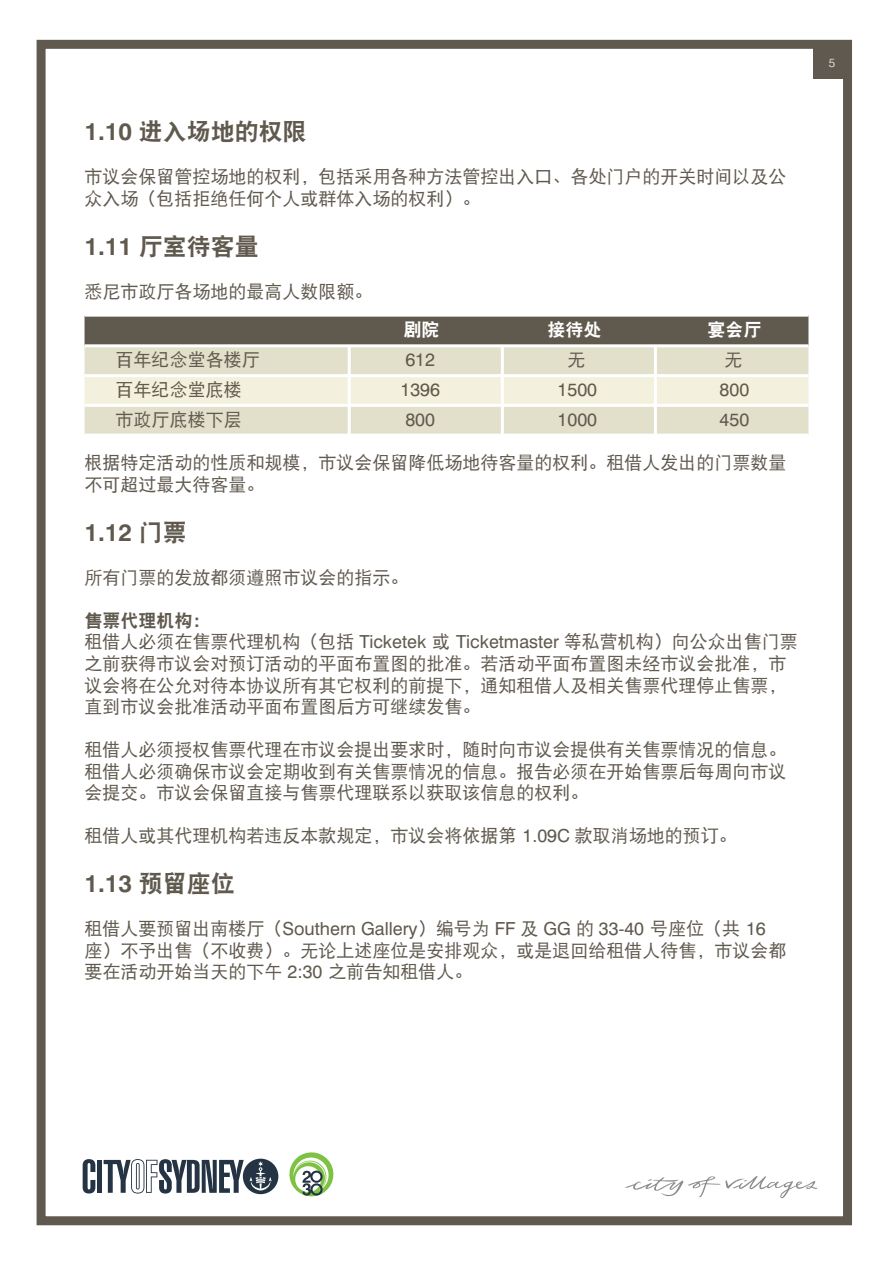
<style>
.page{position:relative;width:893px;height:1263px;background:#fff}
.page>*{position:absolute;margin:0;border:0;box-sizing:border-box;transform-origin:0 0}
.t1{font:24px "DFP Hei W9";color:#60594e}
.t2{font:700 24px "Swiss 721 BT";color:#60594e}
.t3{font:18px/21.6px "DFP Hei W5";color:#60594e}
.t4{font:18px "Swiss 721 BT";color:#60594e}
.t5{font:18px "DFP Hei W9";color:#fff}
.t6{font:18px "DFP Hei W9";color:#60594e}
.t7{font:300 12px "Swiss 721 BT";color:#fff}
.s1{font-family:"Swiss 721 BT";font-weight:700}
.s2{font-family:"DFP Hei W9";font-weight:400}
.s3{font-family:"Swiss 721 BT"}
.s4{font-family:"DFP Hei W5"}
</style>
<div class="page">
<svg style="left:625px;top:1176px;width:192px;height:23px"></svg>
<div style="left:37px;top:40px;width:815px;height:1185px;border:9px solid #60594f"></div>
<div style="left:813px;top:40px;width:39px;height:39px;background:#60594f"></div>
<svg style="left:289px;top:1152px;width:44px;height:44px"></svg>
<svg style="left:83px;top:1159px;width:12px;height:34px"></svg>
<div style="left:97px;top:1160px;width:5px;height:33px;background:#243444"></div>
<svg style="left:104px;top:1159px;width:174px;height:35px"></svg>
<div style="left:85px;top:317px;width:723px;height:27px;background:#60594e"></div>
<div style="left:85px;top:347px;width:723px;height:87px;background:#e2e0cb"></div>
<div style="left:85px;top:377px;width:723px;height:27px;background:#f3f1dd"></div>
<hr style="left:348px;top:347px;width:3px;height:27px;background:#fff">
<hr style="left:501px;top:347px;width:3px;height:27px;background:#fff">
<hr style="left:654px;top:347px;width:3px;height:27px;background:#fff">
<hr style="left:85px;top:374px;width:264px;height:3px;background:#fff">
<hr style="left:349px;top:374px;width:153px;height:3px;background:#fff">
<hr style="left:348px;top:377px;width:3px;height:27px;background:#fff">
<hr style="left:502px;top:374px;width:153px;height:3px;background:#fff">
<hr style="left:501px;top:377px;width:3px;height:27px;background:#fff">
<hr style="left:655px;top:374px;width:153px;height:3px;background:#fff">
<hr style="left:654px;top:377px;width:3px;height:27px;background:#fff">
<hr style="left:85px;top:404px;width:264px;height:3px;background:#fff">
<hr style="left:349px;top:404px;width:153px;height:3px;background:#fff">
<hr style="left:348px;top:407px;width:3px;height:27px;background:#fff">
<hr style="left:502px;top:404px;width:153px;height:3px;background:#fff">
<hr style="left:501px;top:407px;width:3px;height:27px;background:#fff">
<hr style="left:655px;top:404px;width:153px;height:3px;background:#fff">
<hr style="left:654px;top:407px;width:3px;height:27px;background:#fff">
<h1 class="t1" style="left:85px;top:119px;width:224px"><span class="s1">1.10</span> 进入场地的权限</h1>
<p class="t3" style="left:85px;top:166px;width:703px">市议会保留管控场地的权利，包括采用各种方法管控出入口、各处门户的开关时间以及公众入场（包括拒绝任何个人或群体入场的权利）。</p>
<h1 class="t1" style="left:85px;top:233px;width:176px"><span class="s1">1.11</span> 厅室待客量</h1>
<p class="t3" style="left:85px;top:280px;width:290px">悉尼市政厅各场地的最高人数限额。</p>
<p class="t5" style="left:403px;top:319px;width:37px">剧院</p>
<p class="t5" style="left:547px;top:319px;width:55px">接待处</p>
<p class="t5" style="left:707px;top:319px;width:55px">宴会厅</p>
<p class="t3" style="left:116px;top:348px;width:145px">百年纪念堂各楼厅</p>
<p class="t4" style="left:405px;top:348px;width:31px">612</p>
<p class="t3" style="left:567px;top:348px;width:19px">无</p>
<p class="t3" style="left:724px;top:348px;width:19px">无</p>
<p class="t3" style="left:116px;top:378px;width:127px">百年纪念堂底楼</p>
<p class="t4" style="left:400px;top:378px;width:41px">1396</p>
<p class="t4" style="left:558px;top:378px;width:41px">1500</p>
<p class="t4" style="left:720px;top:378px;width:31px">800</p>
<p class="t3" style="left:116px;top:408px;width:127px">市政厅底楼下层</p>
<p class="t4" style="left:405px;top:408px;width:31px">800</p>
<p class="t4" style="left:558px;top:408px;width:41px">1000</p>
<p class="t4" style="left:720px;top:408px;width:31px">450</p>
<p class="t3" style="left:85px;top:452px;width:703px">根据特定活动的性质和规模，市议会保留降低场地待客量的权利。租借人发出的门票数量不可超过最大待客量。</p>
<h1 class="t2" style="left:85px;top:518px;width:104px">1.12 <span class="s2">门票</span></h1>
<p class="t3" style="left:85px;top:566px;width:326px">所有门票的发放都须遵照市议会的指示。</p>
<p class="t6" style="left:85px;top:610px;width:128px">售票代理机构：</p>
<p class="t3" style="left:85px;top:631px;width:715px">租借人必须在售票代理机构（包括 <span class="s3">Ticketek</span> 或 <span class="s3">Ticketmaster</span> 等私营机构）向公众出售门票之前获得市议会对预订活动的平面布置图的批准。若活动平面布置图未经市议会批准，市议会将在公允对待本协议所有其它权利的前提下，通知租借人及相关售票代理停止售票，直到市议会批准活动平面布置图后方可继续发售。</p>
<p class="t3" style="left:85px;top:738px;width:703px;text-align:justify">租借人必须授权售票代理在市议会提出要求时，随时向市议会提供有关售票情况的信息。租借人必须确保市议会定期收到有关售票情况的信息。报告必须在开始售票后每周向市议会提交。市议会保留直接与售票代理联系以获取该信息的权利。</p>
<p class="t3" style="left:85px;top:824px;width:654px">租借人或其代理机构若违反本款规定，市议会将依据第 <span class="s3">1.09C</span> 款取消场地的预订。</p>
<h1 class="t2" style="left:85px;top:869px;width:152px">1.13 <span class="s2">预留座位</span></h1>
<p class="t4" style="left:85px;top:918px;width:683px"><span class="s4">租借人要预留出南楼厅（</span>Southern Gallery<span class="s4">）编号为</span> FF <span class="s4">及</span> GG <span class="s4">的</span> 33-40 <span class="s4">号座位（共</span> 16</p>
<p class="t3" style="left:85px;top:939px;width:703px">座）不予出售（不收费）。无论上述座位是安排观众，或是退回给租借人待售，市议会都要在活动开始当天的下午 <span class="s3">2:30</span> 之前告知租借人。</p>
<p class="t7" style="left:829px;top:56px;width:8px">5</p>
</div>
